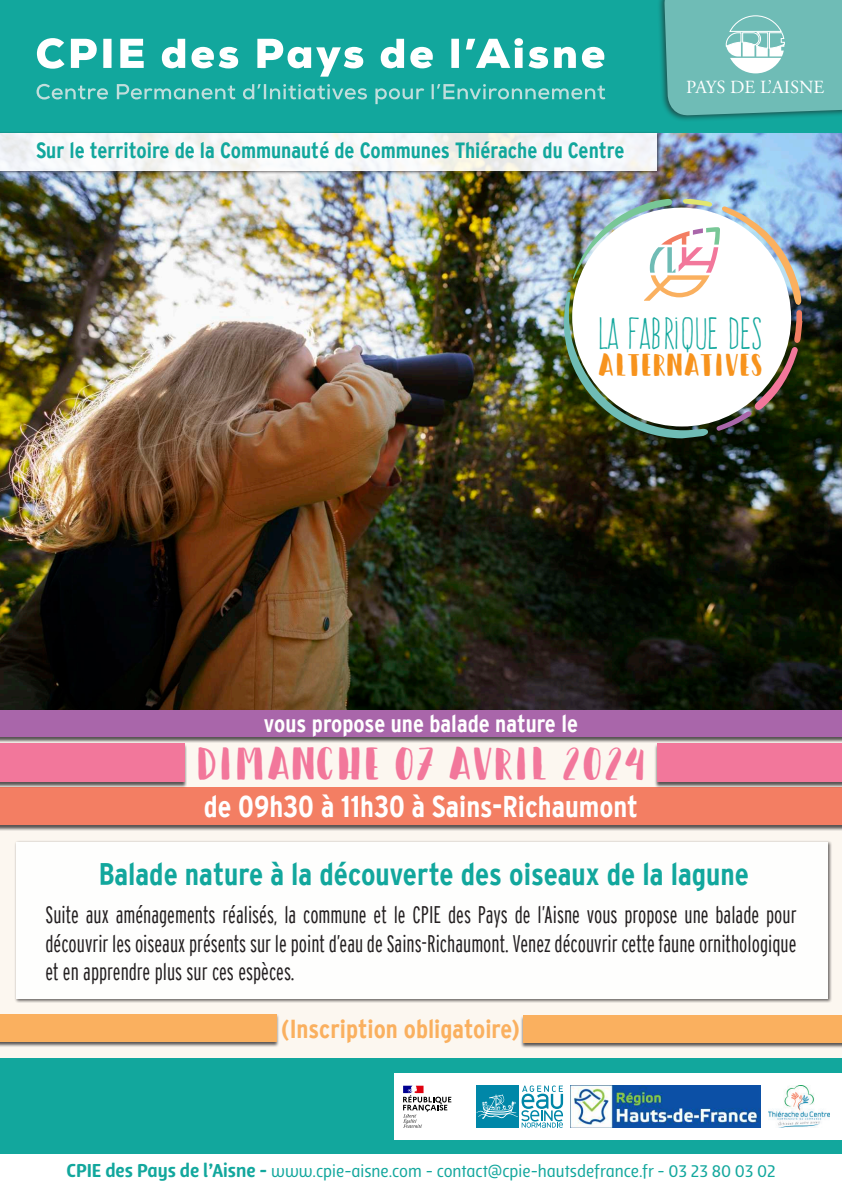
<style>
.page{position:relative;width:842px;height:1191px;background:#fcf7f0}
.page>*{position:absolute;margin:0;border:0;box-sizing:border-box;transform-origin:0 0}
.t1{font:48px "Happy Camper Regular";color:#f2779b}
.t2{font:39.4px "Frente H1";color:#12a79d}
.t3{font:32.8px "Happy Camper Regular";color:#f7931d}
.t4{font:700 condensed 31px "Interstate";color:#12a79d}
.t5{font:700 condensed 30px "Interstate";color:#fff}
.t6{font:700 condensed 26px "Interstate";color:#fab05f}
.t7{font:300 extra-condensed 24px/28.8px "Interstate";color:#231f20;text-align:justify}
.t8{font:700 condensed 24px "Interstate";color:#fff}
.t9{font:700 condensed 22px "Interstate";color:#12a79d}
.t10{font:18.5px "Adobe Garamond Pro";color:#fff}
.t11{font:500 18px "Lolita";color:#12a79d}
.s1{font-weight:800;font-size:20px}
</style>
<div class="page">
<div style="left:0;top:1058px;width:842px;height:133px;background:#12a79d"></div>
<div style="left:394px;top:1073px;width:448px;height:67px;background:#fff"></div>
<img style="left:0;top:133px;width:842px;height:577px">
<div style="left:0;top:0;width:842px;height:133px;background:#12a79d"></div>
<div style="left:657px;top:0;width:185px;height:123px;background:#231f20;opacity:.6"></div>
<svg style="left:36px;top:84px;width:569px;height:20px"></svg>
<svg style="left:37px;top:38px;width:568px;height:39px"></svg>
<svg style="left:664px;top:0;width:178px;height:116px;background:#75bdb8"></svg>
<div style="left:14px;top:840px;width:818px;height:163px;background:#231f20;opacity:.75"></div>
<div style="left:16px;top:842px;width:812px;height:156px;background:#fff"></div>
<div style="left:0;top:1154px;width:842px;height:37px;background:#fff"></div>
<div style="left:0;top:787px;width:842px;height:44px;background:#231f20;opacity:.75"></div>
<div style="left:0;top:787px;width:842px;height:38px;background:#f37e63"></div>
<div style="left:654px;top:743px;width:188px;height:45px;background:#231f20;opacity:.75"></div>
<div style="left:658px;top:743px;width:184px;height:39px;background:#f2779b"></div>
<div style="left:0;top:743px;width:187px;height:45px;background:#231f20;opacity:.75"></div>
<div style="left:0;top:743px;width:184px;height:39px;background:#f2779b"></div>
<div style="left:0;top:710px;width:842px;height:33px;background:#231f20;opacity:.75"></div>
<div style="left:0;top:710px;width:842px;height:27px;background:#a966aa"></div>
<div style="left:0;top:1013px;width:279px;height:34px;background:#231f20;opacity:.75"></div>
<div style="left:0;top:1014px;width:276px;height:27px;background:#fab05f"></div>
<div style="left:520px;top:1014px;width:322px;height:34px;background:#231f20;opacity:.75"></div>
<div style="left:523px;top:1015px;width:319px;height:27px;background:#fab05f"></div>
<img style="left:570px;top:1085px;width:191px;height:42px">
<img style="left:768px;top:1085px;width:61px;height:42px">
<svg style="left:403px;top:1085px;width:48px;height:42px"></svg>
<svg style="left:476px;top:1085px;width:87px;height:42px"></svg>
<div style="left:0;top:131px;width:661px;height:44px;background:#231f20;opacity:.75"></div>
<svg style="left:0;top:133px;width:656px;height:37px;fill:#f6f7f9"></svg>
<img style="left:563px;top:199px;width:239px;height:239px">
<p class="t9" style="left:36px;top:138px;width:590px">Sur le territoire de la Communauté de Communes Thiérache du Centre</p>
<p class="t10" style="left:686px;top:76px;width:140px">PAYS DE L’AISNE</p>
<h2 class="t2" style="left:597px;top:311px;width:166px">LA FABRIQUE DES</h2>
<h3 class="t3" style="left:598px;top:347px;width:166px">ALTERNATIVES</h3>
<p class="t8" style="left:264px;top:710px;width:316px">vous propose une balade nature le</p>
<h1 class="t1" style="left:196px;top:739px;width:451px">DIMANCHE 07 AVRIL 2024</h1>
<p class="t5" style="left:204px;top:790px;width:436px">de 09h30 à 11h30 à Sains-Richaumont</p>
<p class="t4" style="left:99px;top:857px;width:652px">Balade nature à la découverte des oiseaux de la lagune</p>
<p class="t7" style="left:45px;top:899px;width:753px">Suite aux aménagements réalisés, la commune et le CPIE des Pays de l’Aisne vous propose une balade pour découvrir les oiseaux présents sur le point d’eau de Sains-Richaumont. Venez découvrir cette faune ornithologique et en apprendre plus sur ces espèces.</p>
<p class="t6" style="left:281px;top:1014px;width:240px">(Inscription obligatoire)</p>
<p class="t11" style="left:66px;top:1160px;width:711px"><span class="s1">CPIE des Pays de l’Aisne -</span> www.cpie-aisne.com - contact@cpie-hautsdefrance.fr - 03 23 80 03 02</p>
</div>
